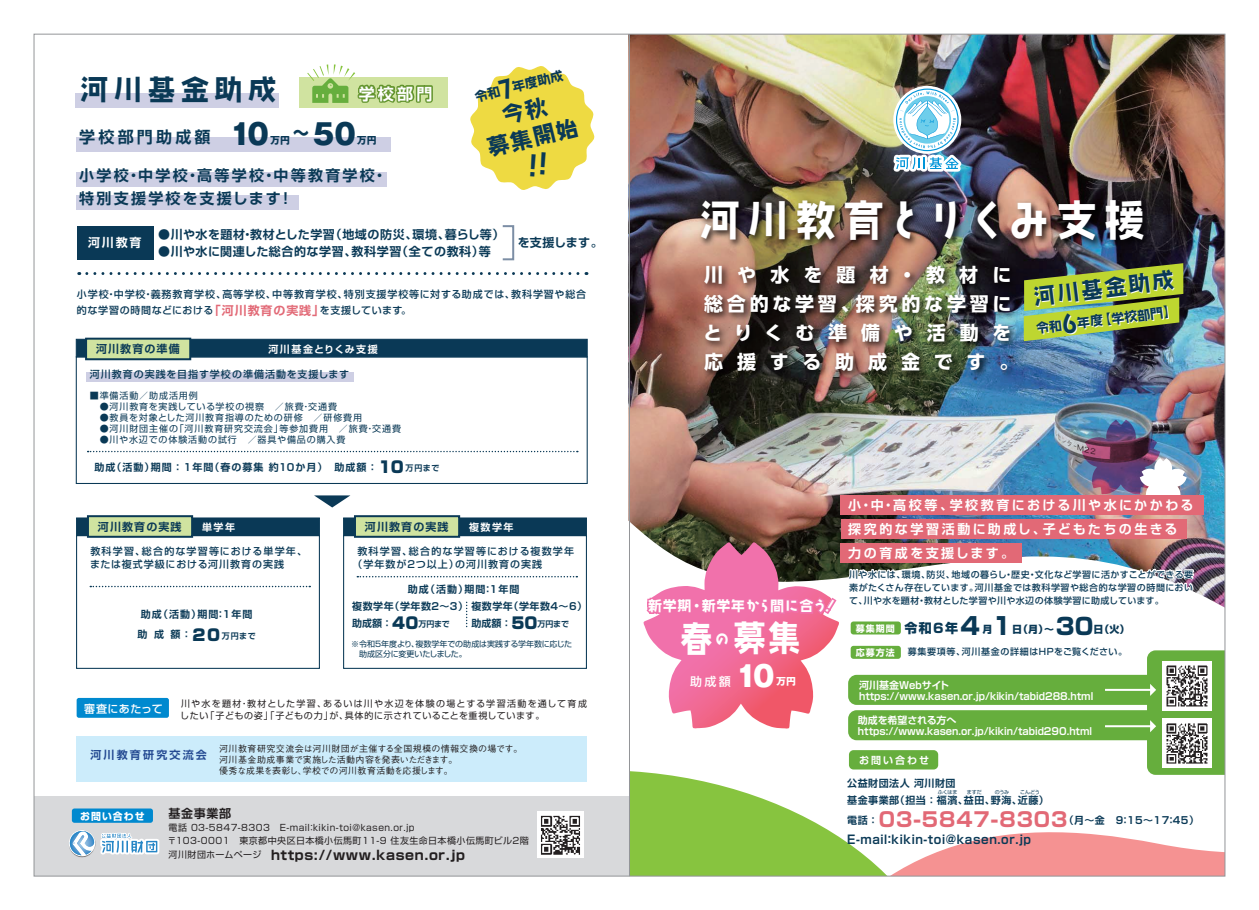
<style>
.page{position:relative;width:1259px;height:910px;background:#fff}
.page>*{position:absolute;margin:0;border:0;box-sizing:border-box;transform-origin:0 0}
.t1{font:42px "AB tombo bold";letter-spacing:.2em;color:#fff;scale:.95 1}
.t2{font:34.7px "AB tombo bold";color:#fff;scale:.93 1}
.t3{font:800 28.3px "Gothic MB101 Pr 6 N";color:#fff}
.t4{font:800 28.3px "Gothic MB101 Pr 6 N";color:#0a3956}
.t5{font:28px "AB tombo bold";letter-spacing:.2em;color:#0a3956}
.t6{font:800 24px "Shin Go Pr 6 N";color:#0a3956}
.t7{font:800 23px "Shin Go Pr 6 N";color:#0a3956}
.t8{font:21.9px/27.6px "AB tombo bold";color:#0a3956;text-align:center}
.t9{font:21.7px "AB tombo bold";color:#fff}
.t10{font:700 19px/29px "UD Shin Go Pr 6 N";letter-spacing:.725em;color:#fff}
.t11{font:700 16px "Shin Go Pr 6 N De";letter-spacing:.2em;color:#0a3956}
.t12{font:700 16px "Shin Go Pr 6 N De";color:#fff}
.t13{font:15.6px "AB tombo bold";color:#fff;scale:.93 1}
.t14{font:700 15px/23px "Shin Go Pr 6 N De";letter-spacing:.15em;color:#0a3956}
.t15{font:14px "AB tombo bold";letter-spacing:.05em;color:#fff}
.t16{font:700 13px/24px "Shin Go Pr 6 N De";letter-spacing:.19em;color:#fff}
.t17{font:700 13px "Shin Go Pr 6 N";letter-spacing:.05em;color:#231f20}
.t18{font:13px "AB tombo bold";color:#fff}
.t19{font:13px "AB tombo bold";color:#0a3956}
.t20{font:800 13px "Shin Go Pr 6 N";color:#0a3956}
.t21{font:700 12px "Shin Go Pr 6 N De";letter-spacing:.05em;color:#0a3956}
.t22{font:700 12px "Shin Go Pr 6 N De";letter-spacing:.05em;color:#231f20}
.t23{font:700 12px "Shin Go Pr 6 N De";color:#fff}
.t24{font:500 12px "Shin Go Pr 6 N";color:#fff}
.t25{font:700 11px "Shin Go Pr 6 N De";letter-spacing:.1em;color:#0a3956}
.t26{font:700 11px "Shin Go Pr 6 N De";letter-spacing:.2em;color:#244a92}
.t27{font:500 11px "Shin Go Pr 6 N";letter-spacing:.04em;color:#fff}
.t28{font:500 10px/13px "Shin Go Pr 6 N";letter-spacing:.09em;color:#0a3956}
.t29{font:700 10px/17px "Shin Go Pr 6 N De";letter-spacing:.05em;color:#0a3956}
.t30{font:700 10px/11px "Shin Go Pr 6 N De";color:#fff}
.t31{font:700 10px "Shin Go Pr 6 N De";letter-spacing:.1em;color:#0a3956}
.t32{font:800 10px "Shin Go Pr 6 N";color:#0a3956}
.t33{font:700 10px "Shin Go Pr 6 N De";letter-spacing:.15em;color:#fff}
.t34{font:700 9.9px "Gothic MB101 Pr 6 N";color:#0a3956}
.t35{font:700 9.9px "Shin Go Pr 6 N";letter-spacing:.1em;color:#fff}
.t36{font:700 9.9px "Gothic MB101 Pr 6 N";color:#fff}
.t37{font:9px/11px "Shin Go Pr 6 N";letter-spacing:.1em;color:#0a3956}
.t38{font:500 9px/13px "UD Shin Go Pr 6 N";letter-spacing:.045em;color:#0a3956;text-align:justify}
.t39{font:500 9px/11px "Gothic BBB Pr 6 N";letter-spacing:.045em;color:#231f20}
.t40{font:9px/13px "Shin Go Pr 6 N";letter-spacing:.05em;color:#231f20}
.t41{font:9px/12px "Shin Go Pr 6 N";letter-spacing:.1em;color:#231f20}
.t42{font:500 9px "Shin Go Pr 6 N";letter-spacing:.075em;color:#0a3956}
.t43{font:700 9px "Shin Go Pr 6 N";letter-spacing:.1em;color:#fff}
.t44{font:8px/10px "Shin Go Pr 6 N";letter-spacing:-.01em;color:#0a3956}
.t45{font:5px "Shin Go Pr 6 N";letter-spacing:-.025em;color:#0a3956}
.s1{font-weight:800;font-size:28.3px}
.s2{font-size:25px}
.s3{font-family:"Shin Go Pr 6 N De";font-weight:700;font-size:12px;color:#e26976}
.s4{font-family:"Shin Go Pr 6 N";font-weight:900;font-size:16px}
.s5{font-size:8px}
.s6{font-weight:400;font-size:9px}
.s7{font-size:24px}
.s8{font-family:"Shin Go Pr 6 N";font-size:20px;color:#e26976}
</style>
<div class="page">
<img style="left:33px;top:33px;width:1193px;height:844px">
<hr style="left:629px;top:34px;width:1px;height:842px;background:#939598">
<svg style="left:1023px;top:263px;width:160px;height:78px"></svg>
<svg style="left:470px;top:66px;width:125px;height:125px"></svg>
<h3 class="t5" style="left:80px;top:75px;width:197px">河川基金助成</h3>
<h3 class="t12" style="left:359px;top:81px;width:75px">学校部門</h3>
<h3 class="t11" style="left:79px;top:124px;width:133px">学校部門助成額</h3>
<h3 class="t4" style="left:230px;top:111px;width:40px">10</h3>
<p class="t34" style="left:270px;top:132px;width:108px">万円<sup>～</sup><span class="s1">50</span>万円</p>
<h3 class="t14" style="left:79px;top:163px;width:309px">小学校・中学校・高等学校・中等教育学校・特別支援学校を支援します！</h3>
<h3 class="t19" style="left:473px;top:90px;width:92px;rotate:-14deg">令和<span class="s2">7</span>年度助成</h3>
<h3 class="t8" style="left:478px;top:109px;width:94px;rotate:-14deg">今秋<br>募集開始</h3>
<p class="t23" style="left:88px;top:233px;width:55px">河川教育</p>
<p class="t21" style="left:158px;top:224px;width:348px">●川や水を題材・教材とした学習（地域の防災、環境、暮らし等）</p>
<p class="t21" style="left:158px;top:241px;width:334px">●川や水に関連した総合的な学習、教科学習（全ての教科）等</p>
<p class="t21" style="left:518px;top:232px;width:87px">を支援します。</p>
<p class="t28" style="left:77px;top:286px;width:511px;line-height:16px">小学校・中学校・義務教育学校、高等学校、中等教育学校、特別支援学校等に対する助成では、教科学習や総合的な学習の時間などにおける<span class="s3">「河川教育の実践」</span>を支援しています。</p>
<p class="t25" style="left:96px;top:340px;width:85px">河川教育の準備</p>
<p class="t33" style="left:268px;top:341px;width:111px">河川基金とりくみ支援</p>
<p class="t28" style="left:90px;top:367px;width:261px">河川教育の実践を目指す学校の準備活動を支援します</p>
<p class="t37" style="left:90px;top:389px;width:313px">■準備活動／助成活用例<br>　●河川教育を実践している学校の視察　／旅費・交通費<br>　●教員を対象とした河川教育指導のための研修　／研修費用<br>　●河川財団主催の「河川教育研究交流会」等参加費用　／旅費・交通費　●川や水辺での体験活動の試行　／器具や備品の購入費</p>
<p class="t31" style="left:94px;top:459px;width:347px">助成（活動）期間：1年間（春の募集 約10か月）　助成額：<span class="s4">10</span><span class="s5">万円まで</span></p>
<p class="t25" style="left:98px;top:517px;width:85px">河川教育の実践</p>
<p class="t30" style="left:202px;top:521px;width:34px">単学年</p>
<p class="t28" style="left:90px;top:544px;width:219px">教科学習、総合的な学習等における単学年、または複式学級における河川教育の実践</p>
<p class="t29" style="left:137px;top:604px;width:120px;line-height:19.9px;text-align:center">助成（活動）期間：1年間助 成 額：<span class="s4">20</span><span class="s5">万円まで</span></p>
<p class="t25" style="left:365px;top:517px;width:85px">河川教育の実践</p>
<p class="t30" style="left:469px;top:521px;width:46px">複数学年</p>
<p class="t28" style="left:353px;top:544px;width:223px;text-indent:5px">教科学習、総合的な学習等における複数学年（学年数が2つ以上）の河川教育の実践</p>
<p class="t29" style="left:408px;top:580px;width:113px">助成（活動）期間：1年間</p>
<p class="t29" style="left:352px;top:614px;width:99px">助成額：<span class="s4">40</span><span class="s5">万円まで</span></p>
<p class="t29" style="left:471px;top:598px;width:117px;line-height:16.3px;text-indent:-119px">複数学年（学年数2～3）複数学年（学年数4～6）助成額：<span class="s4">50</span><span class="s5">万円まで</span></p>
<p class="t44" style="left:351px;top:638px;width:222px">※令和5年度より、複数学年での助成は実践する学年数に応じた　助成区分に変更いたしました。</p>
<p class="t41" style="left:180px;top:697px;width:408px">川や水を題材・教材とした学習、あるいは川や水辺を体験の場とする学習活動を通して育成したい「子どもの姿」「子どもの力」が、具体的に示されていることを重視しています。</p>
<p class="t26" style="left:90px;top:746px;width:118px">河川教育研究交流会</p>
<p class="t39" style="left:219px;top:742px;width:305px">河川教育研究交流会は河川財団が主催する全国規模の情報交換の場です。河川基金助成事業で実施した活動内容を発表いただきます。<br>優秀な成果を表彰し、学校での河川教育活動を応援します。</p>
<p class="t27" style="left:84px;top:700px;width:80px">審査にあたって</p>
<p class="t35" style="left:80px;top:808px;width:66px">お問い合わせ</p>
<p class="t22" style="left:169px;top:803px;width:64px">基金事業部</p>
<p class="t40" style="left:167px;top:821px;width:363px">電話 03-5847-8303　E-mail：kikin-toi@kasen.or.jp<br>〒103-0001　東京都中央区日本橋小伝馬町11-9 住友生命日本橋小伝馬町ビル2階</p>
<h3 class="t17" style="left:169px;top:844px;width:298px"><span class="s6">河川財団ホームページ　</span>https://www.kasen.or.jp</h3>
<h1 class="t1" style="left:700px;top:199px;width:470px">河川教育とりくみ支援</h1>
<h3 class="t10" style="left:703px;top:260px;width:317px">川や水を題材・教材に総合的な学習、探究的な学習にとりくむ準備や活動を応援する助成金です。</h3>
<h3 class="t9" style="left:1033px;top:286px;width:142px;rotate:-7deg">河川基金助成</h3>
<h3 class="t18" style="left:1036px;top:322px;width:142px;rotate:-7deg">令和 年度【学校部門】</h3>
<h3 class="t15" style="left:648px;top:599px;width:191px">新学期・新学年から間に合う！</h3>
<h3 class="t13" style="left:715px;top:631px;width:17px">の</h3>
<h2 class="t2" style="left:733px;top:619px;width:74px">募集</h2>
<h3 class="t3" style="left:736px;top:653px;width:40px">10</h3>
<h2 class="t2" style="left:680px;top:620px;width:36px">春</h2>
<p class="t24" style="left:690px;top:672px;width:42px">助成額</p>
<p class="t36" style="left:776px;top:673px;width:21px">万円</p>
<h3 class="t16" style="left:848px;top:492px;width:347px">小・中・高校等、学校教育における川や水にかかわる探究的な学習活動に助成し、子どもたちの生きる力の育成を支援します。</h3>
<p class="t38" style="left:849px;top:567px;width:346px">川や水には、環境、防災、地域の暮らし・歴史・文化など学習に活かすことができる要素がたくさん存在しています。河川基金では教科学習や総合的な学習の時間において、川や水を題材・教材とした学習や川や水辺の体験学習に助成しています。</p>
<p class="t43" style="left:856px;top:621px;width:40px">募集期間</p>
<h3 class="t20" style="left:904px;top:618px;width:77px">令和6年<span class="s7">4</span></h3>
<p class="t32" style="left:982px;top:621px;width:11px">月</p>
<h3 class="t6" style="left:992px;top:606px;width:21px">1</h3>
<p class="t32" style="left:1012px;top:621px;width:44px">日（月）～</p>
<h3 class="t7" style="left:1056px;top:608px;width:39px">30</h3>
<p class="t32" style="left:1093px;top:621px;width:38px">日（火）</p>
<p class="t42" style="left:907px;top:645px;width:221px">募集要項等、河川基金の詳細はHPをご覧ください。</p>
<p class="t43" style="left:856px;top:646px;width:40px">応募方法</p>
<p class="t30" style="left:859px;top:679px;width:236px">河川基金Webサイト　https://www.kasen.or.jp/kikin/tabid288.html</p>
<p class="t30" style="left:858px;top:714px;width:236px">助成を希望される方へ　https://www.kasen.or.jp/kikin/tabid290.html</p>
<p class="t30" style="left:859px;top:754px;width:71px">お問い合わせ</p>
<p class="t29" style="left:847px;top:774px;width:203px">公益財団法人 河川財団<br>基金事業部（担当：福濱、益田、野海、近藤）</p>
<p class="t29" style="left:847px;top:811px;width:353px">電話：<span class="s8">03-5847-8303</span>（月～金　9：15～17：45）</p>
<p class="t21" style="left:847px;top:830px;width:185px">E-mail：kikin-toi@kasen.or.jp</p>
<p class="t45" style="left:938px;top:788px;width:21px">ふくはま</p>
<p class="t45" style="left:966px;top:788px;width:17px">ますだ</p>
<p class="t45" style="left:994px;top:788px;width:16px">のうみ</p>
<p class="t45" style="left:1020px;top:788px;width:21px">こんどう</p>
</div>
